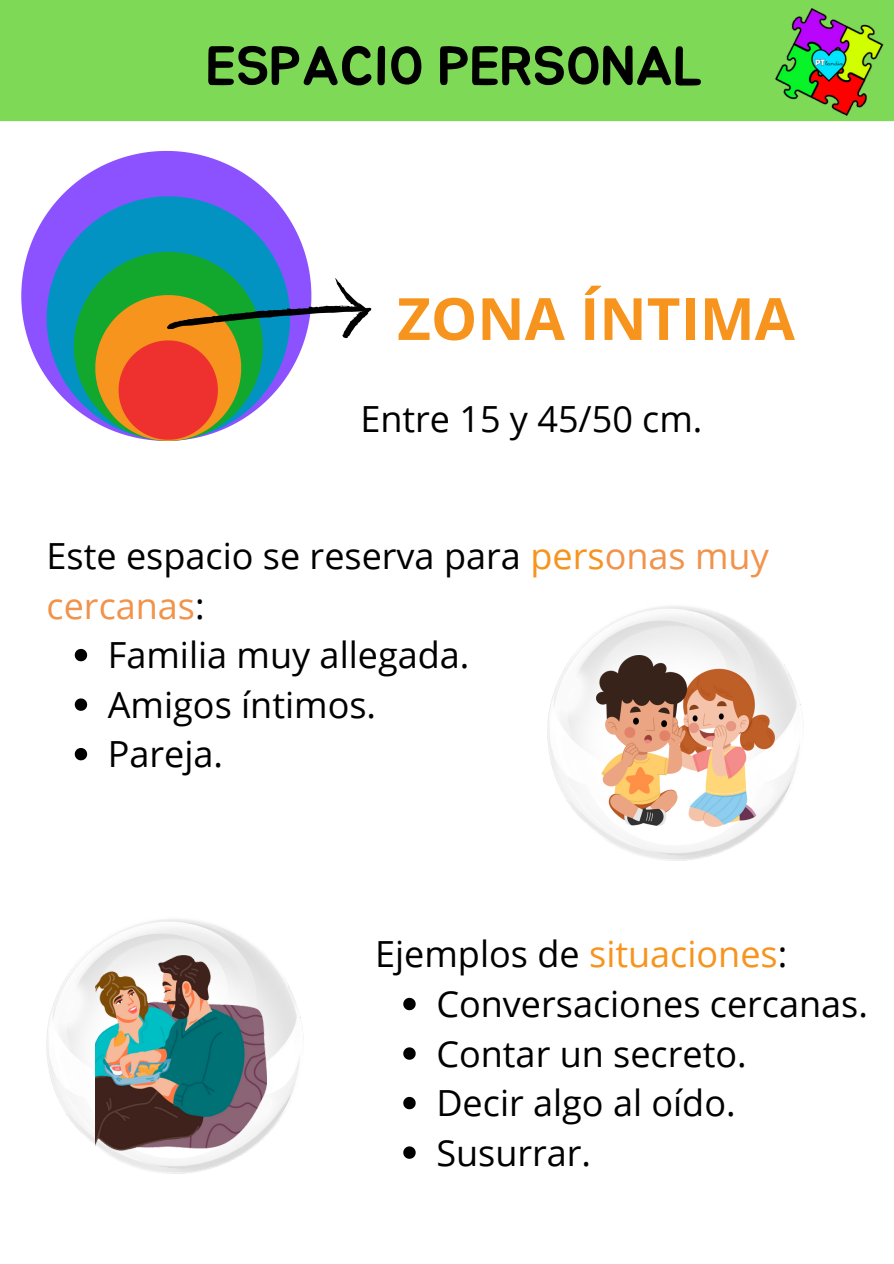
<style>
.page{position:relative;width:894px;height:1264px;background:#fff}
.page>*{position:absolute;margin:0;border:0;box-sizing:border-box;transform-origin:0 0}
.t1{font:700 58.2px "Open Sans";color:#f7941d}
.t2{font:54.75px "Jua";color:#000}
.t3{font:36px/49.5px "Open Sans";color:#000}
.s1{color:#f7941d}
.s2{color:#f1934b}
</style>
<div class="page">
<div style="left:0;top:0;width:893px;height:121px;background:#7ed957"></div>
<svg style="left:21px;top:151px;width:284px;height:227px;fill:#8c52ff"></svg>
<svg style="left:47px;top:196px;width:243px;height:212px;background:#3d80d9"></svg>
<svg style="left:74px;top:252px;width:298px;height:189px"></svg>
<img style="left:547px;top:606px;width:256px;height:254px">
<img style="left:596px;top:655px;width:178px;height:171px">
<img style="left:47px;top:919px;width:256px;height:254px">
<img style="left:95px;top:955px;width:171px;height:202px">
<svg style="left:75px;top:649px;width:12px;height:12px"></svg>
<svg style="left:75px;top:698px;width:12px;height:12px"></svg>
<svg style="left:75px;top:748px;width:12px;height:12px"></svg>
<svg style="left:403px;top:997px;width:12px;height:13px"></svg>
<svg style="left:403px;top:1047px;width:12px;height:12px"></svg>
<svg style="left:403px;top:1096px;width:12px;height:13px"></svg>
<svg style="left:403px;top:1146px;width:12px;height:12px"></svg>
<img style="left:770px;top:9px;width:117px;height:106px">
<p class="t2" style="left:206px;top:41px;width:498px">ESPACIO PERSONAL</p>
<p class="t1" style="left:397px;top:278px;width:399px">ZONA ÍNTIMA</p>
<p class="t3" style="left:360px;top:393px;width:343px">Entre 15 y 45/50 cm.</p>
<p class="t3" style="left:47px;top:530px;width:723px">Este espacio se reserva para <span class="s1">pers</span><span class="s2">onas muy cercanas</span>:</p>
<p class="t3" style="left:108px;top:629px;width:363px">Familia muy allegada.</p>
<h1 class="t3" style="left:108px;top:679px;width:270px">Amigos íntimos.</h1>
<p class="t3" style="left:108px;top:728px;width:117px">Pareja.</p>
<p class="t3" style="left:375px;top:928px;width:413px">Ejemplos de <span class="s1">situaciones</span>:</p>
<p class="t3" style="left:436px;top:978px;width:433px">Conversaciones cercanas.</p>
<p class="t3" style="left:436px;top:1027px;width:312px">Contar un secreto.</p>
<p class="t3" style="left:436px;top:1077px;width:301px">Decir algo al oído.</p>
<p class="t3" style="left:436px;top:1126px;width:156px">Susurrar.</p>
</div>
